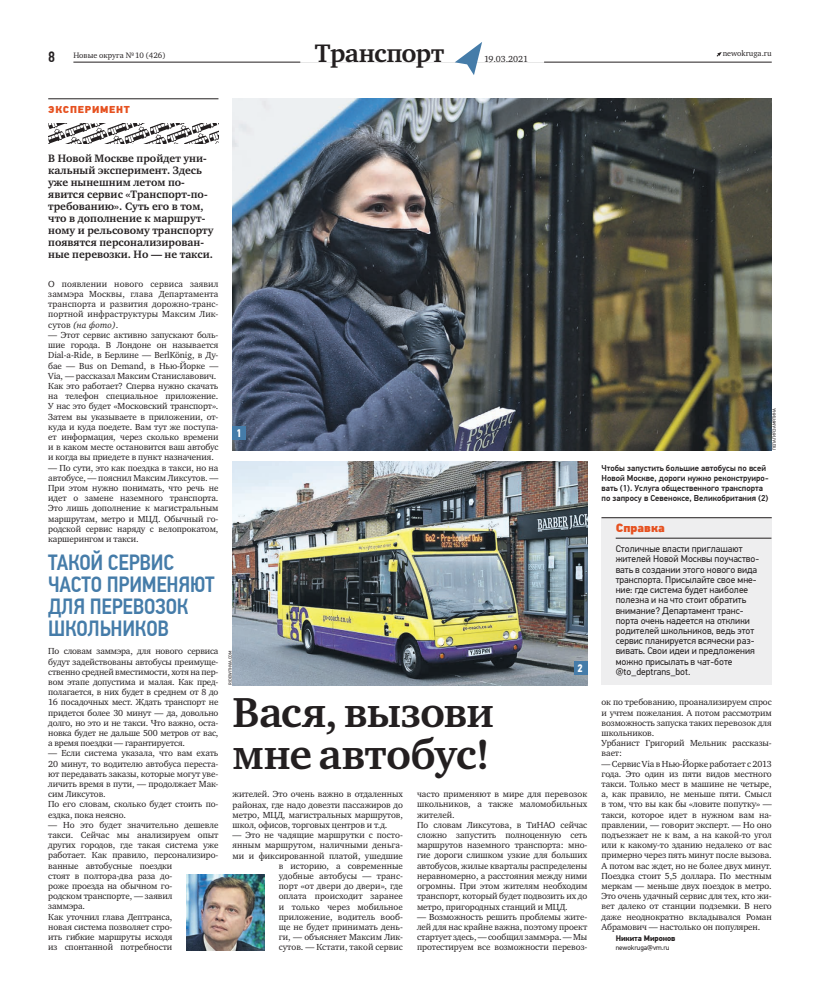
<style>
.page{position:relative;width:820px;height:993px;background:#fff}
.page>*{position:absolute;margin:0;border:0;box-sizing:border-box;transform-origin:0 0}
.t1{font:700 43px/42px "Charter ITC";letter-spacing:-.02em;color:#231f20}
.t2{font:700 26px "Charter ITC";letter-spacing:-.02em;color:#231f20}
.t3{font:500 22px/22px "PF Din Text Cond Pro";letter-spacing:-.01em;color:#457ca9}
.t4{font:500 15px "PF Din Text Cond Pro";color:#231f20}
.t5{font:900 12px "PF Din Text Pro";color:#e65120}
.t6{font:700 11px/12px "Charter ITC";color:#231f20}
.t7{font:700 11px "PF Din Text Cond Pro";color:#fff}
.t8{font:900 10px "PF Din Text Pro";letter-spacing:.07em;color:#e65120}
.t9{font:9.6px/10.2px "PF Din Text Pro";color:#231f20}
.t10{font:9px/10.2px "Charter ITC";letter-spacing:-.01em;color:#231f20;text-align:justify}
.t11{font:500 8.5px/10.2px "PF Din Text Pro";color:#231f20}
.t12{font:8px "Charter ITC";color:#231f20}
.t13{font:700 8px "PF Din Text Pro";letter-spacing:-.01em;color:#231f20}
.t14{font:7px "PF Din Text Pro";letter-spacing:-.01em;color:#231f20}
.t15{font:4.5px "PF Din Text Pro";color:#231f20}
.s1{font-style:italic}
</style>
<div class="page">
<svg style="left:716px;top:52px;width:5px;height:5px"></svg>
<hr style="left:73px;top:62px;width:698px;height:1px;background:#231f20">
<div style="left:300px;top:43px;width:244px;height:20px;background:#fff"></div>
<svg style="left:454px;top:42px;width:28px;height:33px"></svg>
<img style="left:232px;top:99px;width:539px;height:351px">
<svg style="left:48px;top:123px;width:170px;height:21px"></svg>
<hr style="left:48px;top:99px;width:170px;height:1px;background:#231f20">
<div style="left:601px;top:517px;width:170px;height:167px;background:#eeeeef"></div>
<hr style="left:601px;top:517px;width:170px;height:1px;background:#231f20">
<hr style="left:615px;top:538px;width:156px;height:1px;background:#231f20">
<img style="left:232px;top:461px;width:355px;height:223px">
<img style="left:186px;top:874px;width:78px;height:76px">
<div style="left:232px;top:427px;width:14px;height:13px;background:#457ca9"></div>
<div style="left:574px;top:661px;width:13px;height:13px;background:#457ca9"></div>
<h3 class="t4" style="left:48px;top:51px;width:8px">8</h3>
<h2 class="t2" style="left:314px;top:42px;width:131px">Транспорт</h2>
<p class="t12" style="left:722px;top:50px;width:51px">newokruga.ru</p>
<p class="t12" style="left:73px;top:52px;width:94px">Новые округа № 10 (426)</p>
<p class="t10" style="left:484px;top:55px;width:45px">19.03.2021</p>
<p class="t8" style="left:48px;top:106px;width:83px">ЭКСПЕРИМЕНТ</p>
<p class="t6" style="left:48px;top:153px;width:167px">В Новой Москве пройдет уни&shy;кальный эксперимент. Здесь уже нынешним летом по&shy;явится сервис «Транспорт-по&shy;требованию». Суть его в том, что в дополнение к маршрут&shy;ному и рельсовому транспорту появятся персонализирован&shy;ные перевозки. Но — не такси.</p>
<p class="t10" style="left:48px;top:279px;width:172px">О появлении нового сервиса заявил заммэра Москвы, глава Департамента транспорта и развития дорожно-транс&shy;портной инфраструктуры Максим Лик&shy;сутов <span class="s1">(на фото)</span>.</p>
<p class="t10" style="left:48px;top:330px;width:172px;text-align:left">— Этот сервис активно запускают боль&shy;шие города. В Лондоне он называется Dial-a-Ride, в Берлине — BerlKönig, в Ду&shy;бае — Bus on Demand, в Нью-Йорке — Via, — рассказал Максим Станиславович.<br>Как это работает? Сперва нужно скачать на телефон специальное приложение.<br>У нас это будет «Московский транспорт».<br>Затем вы указываете в приложении, от&shy;куда и куда поедете. Вам тут же поступа&shy;ет информация, через сколько времени и в каком месте остановится ваш автобус и когда вы приедете в пункт назначения.</p>
<p class="t10" style="left:48px;top:463px;width:172px">— По сути, это как поездка в такси, но на автобусе, — пояснил Максим Ликсутов. — При этом нужно понимать, что речь не идет о замене наземного транспорта.<br>Это лишь дополнение к магистральным маршрутам, метро и МЦД. Обычный го&shy;родской сервис наряду с велопрокатом, каршерингом и такси.</p>
<h3 class="t3" style="left:48px;top:553px;width:168px">ТАКОЙ СЕРВИС<br>ЧАСТО ПРИМЕНЯЮТ<br>ДЛЯ ПЕРЕВОЗОК<br>ШКОЛЬНИКОВ</h3>
<p class="t10" style="left:48px;top:646px;width:172px">По словам заммэра, для нового сервиса будут задействованы автобусы преимуще&shy;ственно средней вместимости, хотя на пер&shy;вом этапе допустима и малая. Как пред&shy;полагается, в них будет в среднем от 8 до 16 посадочных мест. Ждать транспорт не придется более 30 минут — да, довольно долго, но это и не такси. Что важно, оста&shy;новка будет не дальше 500 метров от вас, а время поездки — гарантируется.</p>
<p class="t10" style="left:48px;top:748px;width:172px;text-align:left">— Если система указала, что вам ехать<br>20 минут, то водителю автобуса переста&shy;ют передавать заказы, которые могут уве&shy;личить время в пути, — продолжает Мак&shy;сим Ликсутов.<br>По его словам, сколько будет стоить по&shy;ездка, пока неясно.</p>
<p class="t10" style="left:48px;top:820px;width:172px;text-align:left">— Но это будет значительно дешевле такси. Сейчас мы анализируем опыт других городов, где такая система уже работает. Как правило, персонализиро&shy;ванные автобусные поездки<br>стоят в полтора-два раза до-<br>роже проезда на обычном го-<br>родском транспорте, — заявил<br>заммэра.<br>Как уточнил глава Дептранса,<br>новая система позволяет стро-<br>ить гибкие маршруты исходя<br>из спонтанной потребности</p>
<p class="t7" style="left:236px;top:429px;width:7px">1</p>
<p class="t15" style="left:227px;top:684px;width:36px;rotate:-90deg">RIDEWITHVIA.COM</p>
<h1 class="t1" style="left:232px;top:694px;width:263px">Вася, вызови мне автобус!</h1>
<p class="t7" style="left:577px;top:663px;width:7px">2</p>
<p class="t10" style="left:232px;top:789px;width:172px">жителей. Это очень важно в отдаленных районах, где надо довезти пассажиров до метро, МЦД, магистральных маршрутов, школ, офисов, торговых центров и т.д.</p>
<p class="t10" style="left:232px;top:830px;width:172px;text-align:right">— Это не чадящие маршрутки с посто&shy;янным маршрутом, наличными деньга&shy;ми и фиксированной платой, ушедшие в историю, а современные<br>удобные автобусы — транс-<br>порт «от двери до двери», где<br>оплата происходит заранее<br>и только через мобильное приложение, водитель вооб-<br>ще не будет принимать день-<br>ги, — объясняет Максим Лик-<br>сутов. — Кстати, такой сервис</p>
<p class="t10" style="left:417px;top:789px;width:172px;text-align:left">часто применяют в мире для перевозок школьников, а также маломобильных жителей.<br>По словам Ликсутова, в ТиНАО сейчас сложно запустить полноценную сеть маршрутов наземного транспорта: мно&shy;гие дороги слишком узкие для больших автобусов, жилые кварталы распределены неравномерно, а расстояния между ними огромны. При этом жителям необходим транспорт, который будет подвозить их до метро, пригородных станций и МЦД.</p>
<p class="t10" style="left:417px;top:911px;width:172px">— Возможность решить проблемы жите&shy;лей для нас крайне важна, поэтому проект стартует здесь, — сообщил заммэра. — Мы протестируем все возможности перевоз-</p>
<p class="t15" style="left:772px;top:450px;width:43px;rotate:-90deg">ПЕЛАГИЯЗАМЯТИНА</p>
<p class="t11" style="left:601px;top:463px;width:168px">Чтобы запустить большие автобусы по всей Новой Москве, дороги нужно реконструиро&shy;вать (1). Услуга общественного транспорта по запросу в Севеноксе, Великобритания (2)</p>
<h3 class="t5" style="left:615px;top:523px;width:51px">Справка</h3>
<p class="t9" style="left:615px;top:544px;width:145px">Столичные власти приглашают жителей Новой Москвы поучаство&shy;вать в создании этого нового вида транспорта. Присылайте свое мне&shy;ние: где система будет наиболее полезна и на что стоит обратить внимание? Департамент транс&shy;порта очень надеется на отклики родителей школьников, ведь этот сервис планируется всячески раз&shy;вивать. Свои идеи и предложения можно присылать в чат-боте @to_deptrans_bot.</p>
<p class="t10" style="left:601px;top:697px;width:172px;text-align:left">ок по требованию, проанализируем спрос и учтем пожелания. А потом рассмотрим возможность запуска таких перевозок для школьников.<br>Урбанист Григорий Мельник рассказы&shy;вает:</p>
<p class="t10" style="left:601px;top:758px;width:172px">— Сервис Via в Нью-Йорке работает с 2013 года. Это один из пяти видов местного такси. Только мест в машине не четыре, а, как правило, не меньше пяти. Смысл в том, что вы как бы «ловите попутку» — такси, которое идет в нужном вам на&shy;правлении, — говорит эксперт. — Но оно подъезжает не к вам, а на какой-то угол или к какому-то зданию недалеко от вас примерно через пять минут после вызова.<br>А потом вас ждет, но не более двух минут.<br>Поездка стоит 5,5 доллара. По местным меркам — меньше двух поездок в метро.<br>Это очень удачный сервис для тех, кто жи&shy;вет далеко от станции подземки. В него даже неоднократно вкладывался Роман Абрамович — настолько он популярен.</p>
<p class="t13" style="left:615px;top:933px;width:61px">Никита Миронов</p>
<p class="t14" style="left:615px;top:943px;width:55px">newokruga@vm.ru</p>
</div>
